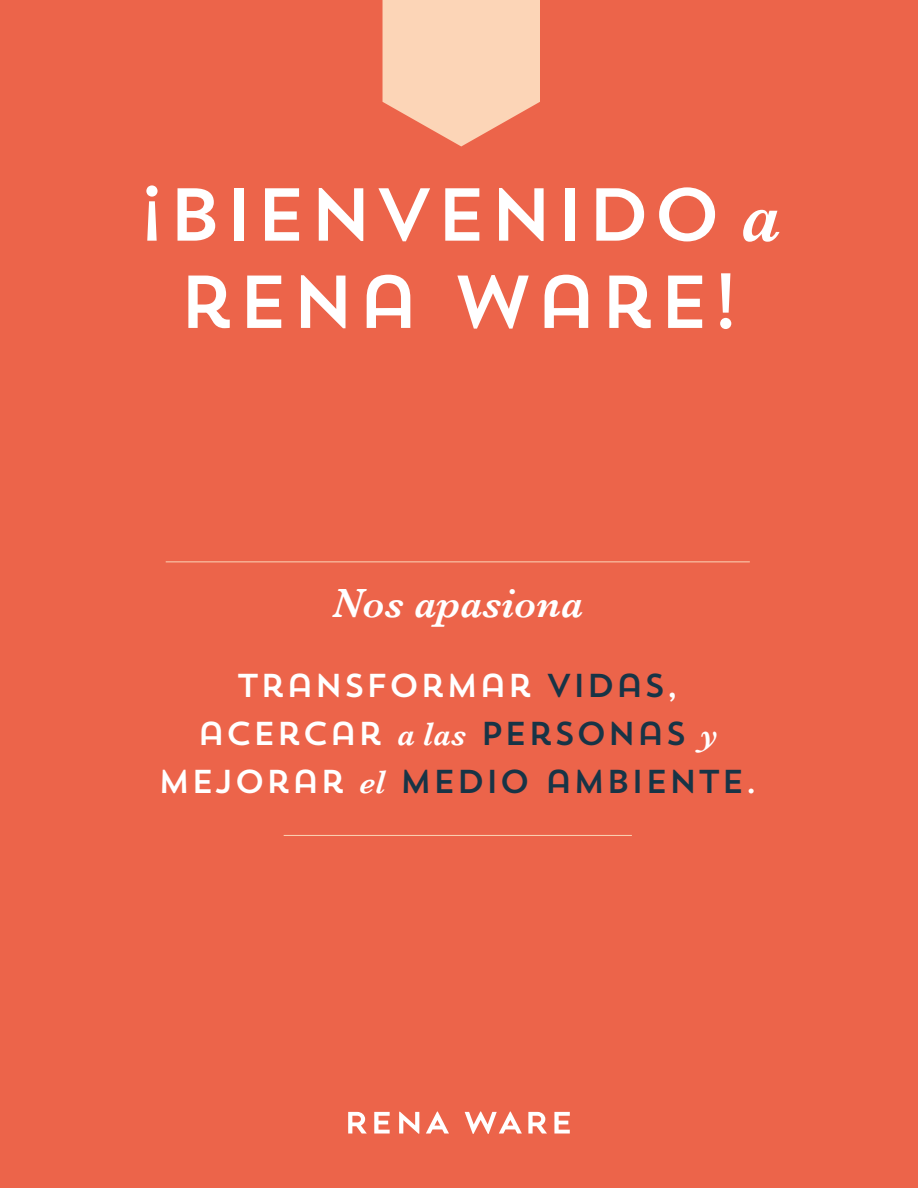
<style>
.page{position:relative;width:918px;height:1188px;background:#ec644a}
.page>*{position:absolute;margin:0;border:0;box-sizing:border-box;transform-origin:0 0}
.t1{font:74.55px/87.3px "Trend Sans One";color:#fff;text-align:center}
.t2{font:italic 600 41.7px "Baskerville";color:#fff}
.t3{font:33px/48px "Trend Sans One";color:#fff;text-align:center}
.s1{font-family:"Baskerville";font-weight:600;font-style:italic}
.s2{color:#173446}
</style>
<div class="page">
<svg style="left:554px;top:1112px;width:16px;height:22px"></svg>
<svg style="left:465px;top:1111px;width:57px;height:23px"></svg>
<svg style="left:528px;top:1112px;width:19px;height:22px"></svg>
<svg style="left:374px;top:1112px;width:16px;height:22px"></svg>
<svg style="left:426px;top:1111px;width:23px;height:23px"></svg>
<svg style="left:348px;top:1112px;width:19px;height:22px"></svg>
<svg style="left:399px;top:1111px;width:20px;height:23px"></svg>
<svg style="left:383px;top:0;width:157px;height:146px"></svg>
<hr style="left:166px;top:561px;width:584px;height:1px;background:#fcd5b7">
<hr style="left:284px;top:835px;width:348px;height:1px;background:#fcd5b7">
<h1 class="t1" style="left:137px;top:169px;width:645px">¡BIENVENIDO <span class="s1">a<br></span>RENA WARE!</h1>
<p class="t2" style="left:332px;top:578px;width:252px">Nos apasiona</p>
<p class="t3" style="left:158px;top:661px;width:602px">TRANSFORMAR <span class="s2">VIDAS</span>,<br>ACERCAR <span class="s1">a las</span> <span class="s2">PERSONAS</span> <span class="s1">y<br></span>MEJORAR <span class="s1">el</span> <span class="s2">MEDIO AMBIENTE</span>.</p>
</div>
